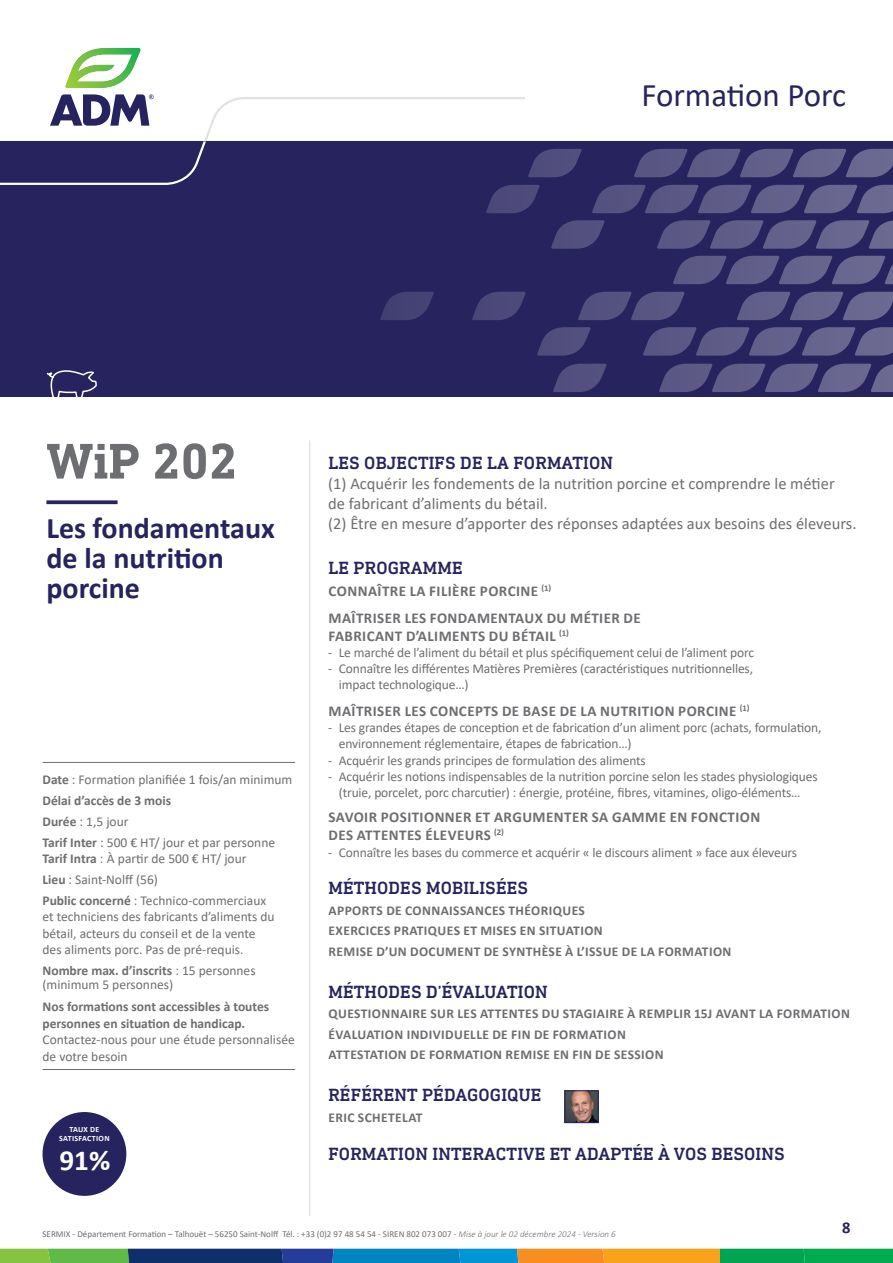
<style>
.page{position:relative;width:893px;height:1263px;background:#fff}
.page>*{position:absolute;margin:0;border:0;box-sizing:border-box;transform-origin:0 0}
.t1{font:700 51px "DIN Next Slab Pro";color:#6d6e71}
.t2{font:33px "Calibri";color:#27235e}
.t3{font:700 30px/30px "Calibri";color:#27235e}
.t4{font:700 29.1px "Calibri";color:#fff}
.t5{font:500 18px "DIN Next Slab Pro";letter-spacing:.01em;color:#27235e}
.t6{font:16.5px/19.8px "Calibri";color:#6d6e71}
.t7{font:700 16.5px "Calibri";color:#27235e}
.t8{font:700 15px/26.5px "Calibri";letter-spacing:.03em;color:#6d6e71}
.t9{font:13.5px/16.2px "Calibri";letter-spacing:-.01em;color:#6d6e71}
.t10{font:700 13.5px/20.4px "Calibri";letter-spacing:.03em;color:#6d6e71}
.t11{font:700 13.5px/16.5px "Calibri";color:#6d6e71}
.t12{font:9px "Calibri";color:#6d6e71}
.t13{font:700 8.1px/9.8px "Calibri";letter-spacing:.04em;color:#fff;text-align:center}
.s1{font-weight:700}
.s2{font-weight:300;font-style:italic}
</style>
<div class="page">
<svg style="left:204px;top:97px;width:551px;height:45px"></svg>
<svg style="left:0;top:1249px;width:893px;height:14px;background:#4c8664"></svg>
<svg style="left:65px;top:48px;width:76px;height:40px"></svg>
<svg style="left:50px;top:94px;width:104px;height:32px"></svg>
<div style="left:0;top:142px;width:893px;height:255px;background:#27235e"></div>
<svg style="left:380px;top:149px;width:513px;height:243px"></svg>
<hr style="left:309px;top:441px;width:1px;height:775px;background:#dddee0">
<svg style="left:46px;top:500px;width:72px;height:4px"></svg>
<svg style="left:0;top:141px;width:206px;height:44px"></svg>
<div style="left:525px;top:57px;width:321px;height:73px;background:#fff"></div>
<svg style="left:46px;top:370px;width:51px;height:27px"></svg>
<div style="left:43px;top:1112px;width:83px;height:84px;background:#27235e;border-radius:50%"></div>
<img style="left:567px;top:1092px;width:29px;height:29px">
<div style="left:565px;top:1090px;width:33px;height:33px;border:1px solid #27235e"></div>
<hr style="left:43px;top:762px;width:252px;height:1px;background:#6d6e71">
<hr style="left:43px;top:1069px;width:252px;height:1px;background:#6d6e71">
<h2 class="t2" style="left:641px;top:72px;width:206px">Formation Porc</h2>
<h1 class="t1" style="left:46px;top:431px;width:192px">WiP 202</h1>
<h3 class="t3" style="left:46px;top:513px;width:230px">Les fondamentaux de la nutrition porcine</h3>
<p class="t9" style="left:43px;top:769px;width:251px;line-height:20.9px"><span class="s1">Date</span> : Formation planifiée 1 fois/an minimum<br><span class="s1">Délai d’accès de 3 mois<br>Durée</span> : 1,5 jour<br><span class="s1">Tarif Inter</span> : 500 € HT/ jour et par personne</p>
<p class="t9" style="left:43px;top:848px;width:225px;line-height:20.7px"><span class="s1">Tarif Intra</span> : À partir de 500 € HT/ jour<br><span class="s1">Lieu</span> : Saint-Nolff (56)<br><span class="s1">Public concerné</span> : Technico-commerciaux</p>
<p class="t9" style="left:43px;top:908px;width:234px">et techniciens des fabricants d’aliments du bétail, acteurs du conseil et de la vente des aliments porc. Pas de pré-requis.</p>
<p class="t9" style="left:43px;top:963px;width:215px;line-height:13.5px"><span class="s1">Nombre max. d’inscrits</span> : 15 personnes (minimum 5 personnes)</p>
<p class="t11" style="left:43px;top:998px;width:228px">Nos formations sont accessibles à toutes personnes en situation de handicap.</p>
<p class="t9" style="left:43px;top:1031px;width:254px">Contactez-nous pour une étude personnalisée de votre besoin</p>
<p class="t13" style="left:59px;top:1124px;width:52px">TAUX DE<br>SATISFACTION</p>
<h3 class="t4" style="left:59px;top:1140px;width:52px">91%</h3>
<h3 class="t5" style="left:328px;top:453px;width:286px">LES OBJECTIFS DE LA FORMATION</h3>
<p class="t6" style="left:328px;top:473px;width:530px">(1) Acquérir les fondements de la nutrition porcine et comprendre le métier<br>de fabricant d’aliments du bétail.<br>(2) Être en mesure d’apporter des réponses adaptées aux besoins des éleveurs.</p>
<h3 class="t5" style="left:328px;top:558px;width:136px">LE PROGRAMME</h3>
<p class="t8" style="left:329px;top:578px;width:314px">CONNAÎTRE LA FILIÈRE PORCINE <sup>(1)<br></sup>MAÎTRISER LES FONDAMENTAUX DU MÉTIER DE</p>
<p class="t8" style="left:329px;top:622px;width:242px">FABRICANT D’ALIMENTS DU BÉTAIL <sup>(1)</sup></p>
<p class="t9" style="left:328px;top:644px;width:427px">- Le marché de l’aliment du bétail et plus spécifiquement celui de l’aliment porc</p>
<p class="t9" style="left:339px;top:660px;width:416px;text-indent:-11px">- Connaître les différentes Matières Premières (caractéristiques nutritionnelles, impact technologique…)</p>
<p class="t8" style="left:329px;top:697px;width:422px">MAÎTRISER LES CONCEPTS DE BASE DE LA NUTRITION PORCINE <sup>(1)</sup></p>
<p class="t9" style="left:339px;top:719px;width:484px;text-indent:-11px">- Les grandes étapes de conception et de fabrication d’un aliment porc (achats, formulation, environnement réglementaire, étapes de fabrication…)</p>
<p class="t9" style="left:328px;top:752px;width:319px">- Acquérir les grands principes de formulation des aliments</p>
<p class="t9" style="left:328px;top:768px;width:491px;text-align:center">- Acquérir les notions indispensables de la nutrition porcine selon les stades physiologiques (truie, porcelet, porc charcutier) : énergie, protéine, fibres, vitamines, oligo-éléments…</p>
<p class="t8" style="left:329px;top:809px;width:433px;line-height:18px">SAVOIR POSITIONNER ET ARGUMENTER SA GAMME EN FONCTION<br>DES ATTENTES ÉLEVEURS <sup>(2)</sup></p>
<p class="t9" style="left:328px;top:844px;width:470px">- Connaître les bases du commerce et acquérir « le discours aliment » face aux éleveurs</p>
<h3 class="t5" style="left:328px;top:878px;width:201px">MÉTHODES MOBILISÉES</h3>
<p class="t10" style="left:329px;top:900px;width:404px">APPORTS DE CONNAISSANCES THÉORIQUES<br>EXERCICES PRATIQUES ET MISES EN SITUATION<br>REMISE D’UN DOCUMENT DE SYNTHÈSE À L’ISSUE DE LA FORMATION</p>
<h3 class="t5" style="left:328px;top:982px;width:221px">MÉTHODES D’ÉVALUATION</h3>
<p class="t10" style="left:329px;top:1003px;width:523px">QUESTIONNAIRE SUR LES ATTENTES DU STAGIAIRE À REMPLIR 15J AVANT LA FORMATION<br>ÉVALUATION INDIVIDUELLE DE FIN DE FORMATION<br>ATTESTATION DE FORMATION REMISE EN FIN DE SESSION</p>
<h3 class="t5" style="left:328px;top:1085px;width:214px">RÉFÉRENT PÉDAGOGIQUE</h3>
<p class="t10" style="left:329px;top:1107px;width:95px">ERIC SCHETELAT</p>
<h3 class="t5" style="left:328px;top:1143px;width:458px">FORMATION INTERACTIVE ET ADAPTÉE À VOS BESOINS</h3>
<p class="t12" style="left:43px;top:1228px;width:575px">SERMIX - Département Formation – Talhouët – 56250 Saint-Nolff Tél. : +33 (0)2 97 48 54 54 - SIREN 802 073 007 - <span class="s2">Mise à jour le 02 décembre 2024 - Version 6</span></p>
<p class="t7" style="left:842px;top:1219px;width:10px">8</p>
</div>
